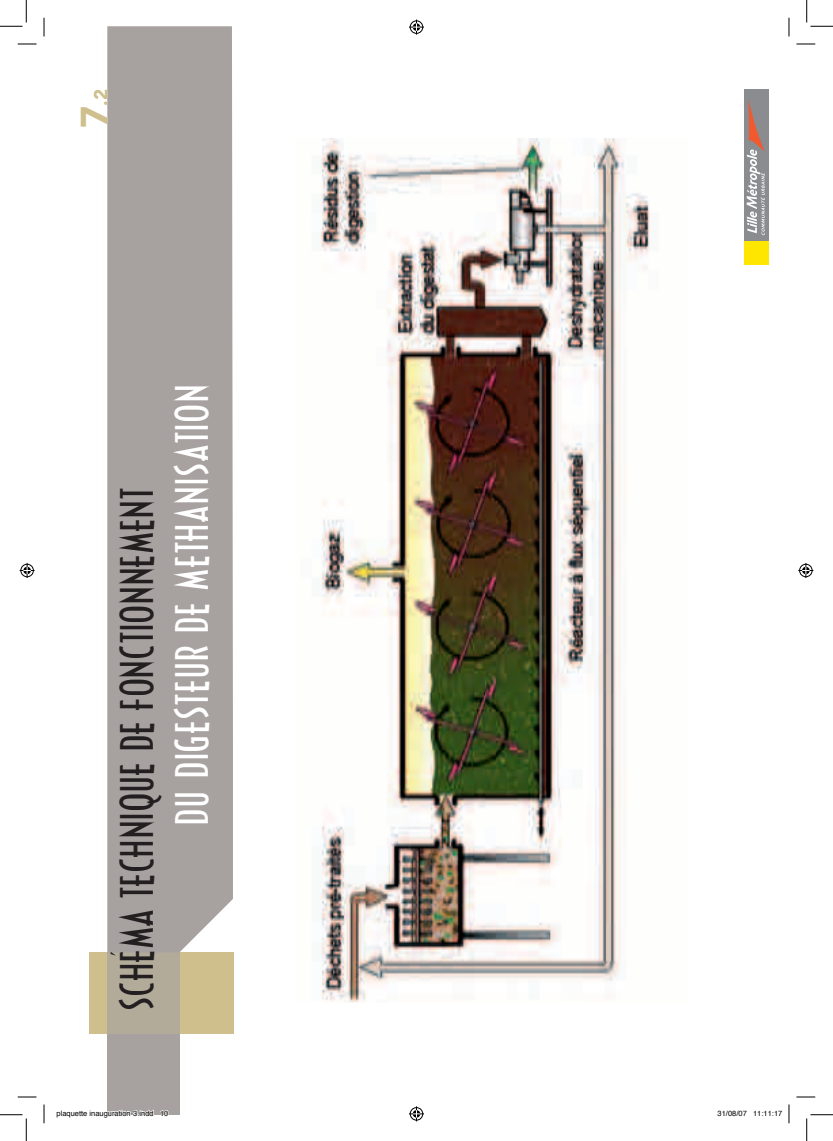
<style>
.page{position:relative;width:833px;height:1141px;background:#fff}
.page>*{position:absolute;margin:0;border:0;box-sizing:border-box;transform-origin:0 0}
.t1{font:45.75px/55px "Halsey Cond SSK";letter-spacing:-.01em;color:#231f20}
.t2{font:900 18.75px "Avenir";color:#cebf8d}
.t3{font:7.5px "Helvetica";color:#000}
.s1{font-size:37.5px}
.s2{color:#fff}
</style>
<div class="page">
<div style="left:89px;top:952px;width:144px;height:81px;background:#cebf8d"></div>
<div style="left:107px;top:26px;width:126px;height:926px;background:#a7a2a0"></div>
<div style="left:107px;top:952px;width:72px;height:81px;background:#b3ab99"></div>
<div style="left:107px;top:1033px;width:72px;height:81px;background:#a7a2a0"></div>
<div style="left:743px;top:89px;width:25px;height:175px;background:#8a8c8f"></div>
<div style="left:743px;top:241px;width:25px;height:23px;background:#ffe601"></div>
<svg style="left:746px;top:100px;width:18px;height:135px"></svg>
<img style="left:320px;top:138px;width:330px;height:864px">
<svg style="left:18px;top:43px;width:18px;height:2px"></svg>
<svg style="left:796px;top:43px;width:18px;height:2px"></svg>
<svg style="left:18px;top:1096px;width:18px;height:1px"></svg>
<svg style="left:796px;top:1096px;width:18px;height:1px"></svg>
<svg style="left:43px;top:18px;width:2px;height:18px"></svg>
<svg style="left:43px;top:1104px;width:2px;height:19px"></svg>
<svg style="left:788px;top:18px;width:1px;height:18px"></svg>
<svg style="left:0;top:0;width:27px;height:27px"></svg>
<svg style="left:0;top:1114px;width:27px;height:26px"></svg>
<svg style="left:806px;top:0;width:26px;height:27px"></svg>
<svg style="left:806px;top:1114px;width:26px;height:26px"></svg>
<svg style="left:409px;top:20px;width:15px;height:15px"></svg>
<svg style="left:409px;top:1106px;width:15px;height:15px"></svg>
<svg style="left:20px;top:563px;width:15px;height:15px"></svg>
<svg style="left:798px;top:563px;width:14px;height:15px"></svg>
<svg style="left:107px;top:1109px;width:47px;height:6px"></svg>
<svg style="left:160px;top:1110px;width:8px;height:5px"></svg>
<svg style="left:788px;top:1104px;width:1px;height:19px"></svg>
<p class="t2" style="left:90px;top:128px;width:40px;rotate:-90deg"><span class="s1">7</span>.2</p>
<p class="t1" style="left:112px;top:825px;width:443px;text-indent:-185px;rotate:-90deg">SCHÉMA TECHNIQUE DE FONCTIONNEMENT<br><span class="s2">DU DIGESTEUR DE METHANISATION</span></p>
<p class="t3" style="left:56px;top:1106px;width:113px">plaquette inauguration-3.indd 10</p>
<p class="t3" style="left:717px;top:1106px;width:66px">31/08/07 11:11:17</p>
</div>
